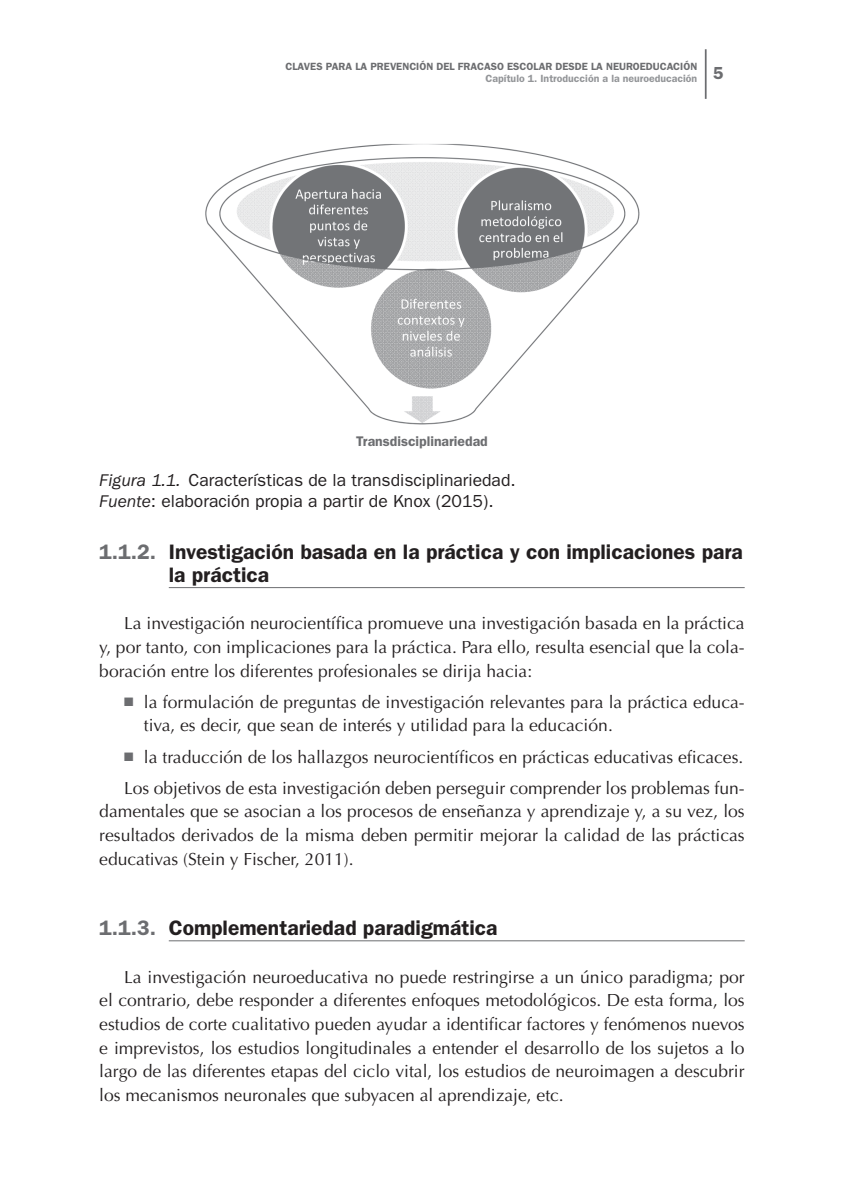
<style>
.page{position:relative;width:844px;height:1191px;background:#fff}
.page>*{position:absolute;margin:0;border:0;box-sizing:border-box;transform-origin:0 0}
.t1{font:600 21px/23.6px "ITC Franklin Gothic Std";color:#231f20}
.t2{font:17.5px/23.6px "Optima LT Std";color:#231f20;text-align:justify}
.t3{font:17.5px/21px "ITC Franklin Gothic Std";color:#231f20}
.t4{font:600 17.5px "ITC Franklin Gothic Std";color:#6c6d70}
.t5{font:600 14px "ITC Franklin Gothic Std";color:#6c6d70}
.t6{font:600 10.5px "ITC Franklin Gothic Std";color:#6c6d70}
.t7{font:600 10.5px "ITC Franklin Gothic Std";color:#939598}
.s1{font-style:italic}
.s2{color:#6c6d70}
</style>
<div class="page">
<hr style="left:704px;top:49px;width:2px;height:50px;background:#6c6d70">
<hr style="left:169px;top:587px;width:575px;height:1px;background:#6c6d70">
<hr style="left:169px;top:940px;width:575px;height:1px;background:#6c6d70">
<img style="left:205px;top:144px;width:435px;height:281px">
<p class="t6" style="left:285px;top:60px;width:413px">CLAVES PARA LA PREVENCIÓN DEL FRACASO ESCOLAR DESDE LA NEUROEDUCACIÓN</p>
<p class="t7" style="left:485px;top:72px;width:213px">Capítulo 1. Introducción a la neuroeducación</p>
<p class="t4" style="left:713px;top:63px;width:12px">5</p>
<p class="t5" style="left:356px;top:433px;width:133px">Transdisciplinariedad</p>
<p class="t3" style="left:99px;top:469px;width:418px"><span class="s1">Figura 1.1.</span> Características de la transdisciplinariedad.<br><span class="s1">Fuente</span>: elaboración propia a partir de Knox (2015).</p>
<p class="t1" style="left:169px;top:539px;width:575px;text-indent:-69px"><span class="s2">1.1.2.</span> Investigación basada en la práctica y con implicaciones para la práctica</p>
<p class="t2" style="left:99px;top:612px;width:646px;text-indent:25px">La investigación neurocientífica promueve una investigación basada en la práctica y, por tanto, con implicaciones para la práctica. Para ello, resulta esencial que la cola&shy;boración entre los diferentes profesionales se dirija hacia:</p>
<p class="t2" style="left:144px;top:690px;width:602px;text-indent:-20px"><span class="s2">■</span> la formulación de preguntas de investigación relevantes para la práctica educa&shy;tiva, es decir, que sean de interés y utilidad para la educación.</p>
<p class="t2" style="left:124px;top:741px;width:622px;line-height:31.2px"><span class="s2">■</span> la traducción de los hallazgos neurocientíficos en prácticas educativas eficaces.<br>Los objetivos de esta investigación deben perseguir comprender los problemas fun-</p>
<p class="t2" style="left:99px;top:799px;width:646px">damentales que se asocian a los procesos de enseñanza y aprendizaje y, a su vez, los resultados derivados de la misma deben permitir mejorar la calidad de las prácticas educativas (Stein y Fischer, 2011).</p>
<p class="t1" style="left:99px;top:916px;width:399px"><span class="s2">1.1.3.</span> Complementariedad paradigmática</p>
<p class="t2" style="left:99px;top:965px;width:646px;text-indent:25px">La investigación neuroeducativa no puede restringirse a un único paradigma; por el contrario, debe responder a diferentes enfoques metodológicos. De esta forma, los estudios de corte cualitativo pueden ayudar a identificar factores y fenómenos nuevos e imprevistos, los estudios longitudinales a entender el desarrollo de los sujetos a lo largo de las diferentes etapas del ciclo vital, los estudios de neuroimagen a descubrir los mecanismos neuronales que subyacen al aprendizaje, etc.</p>
</div>
